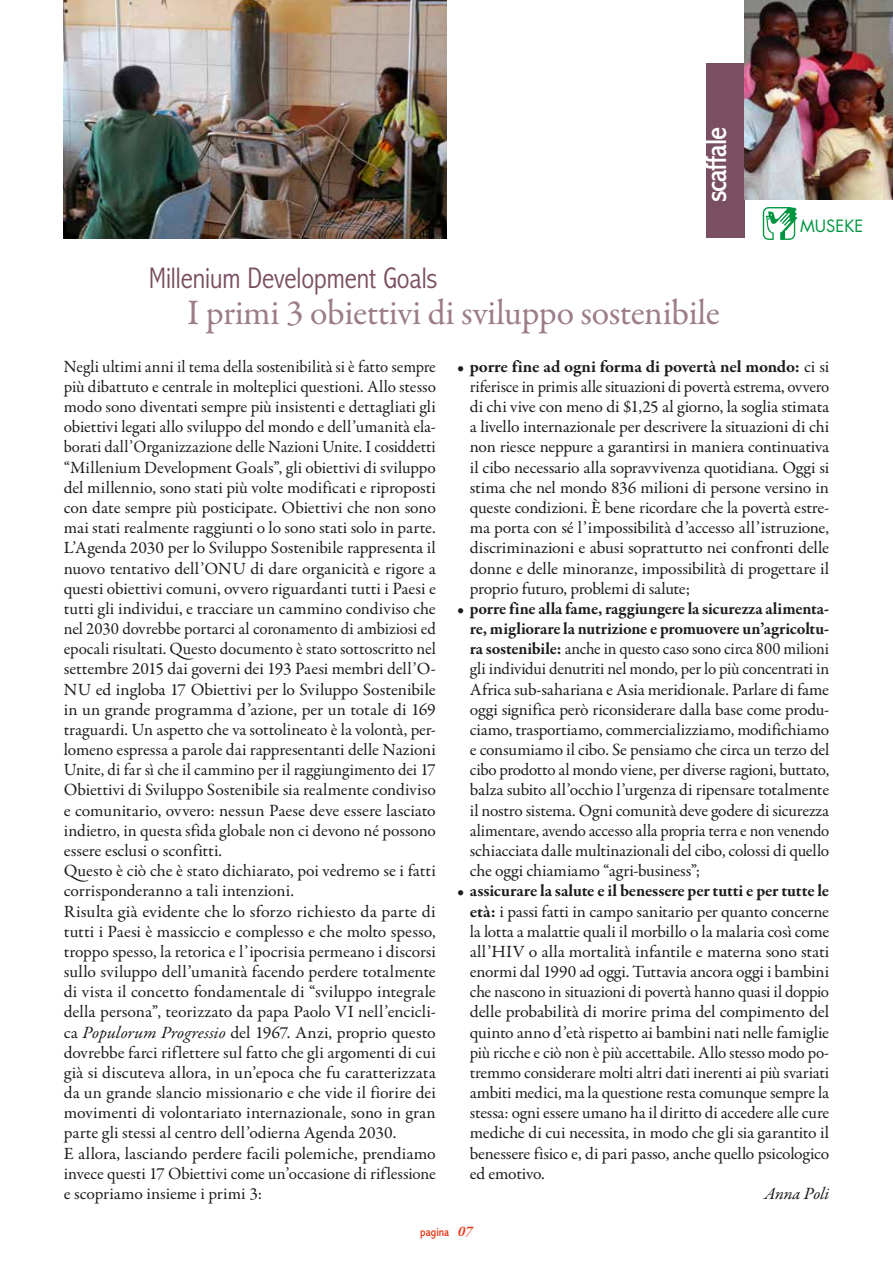
<style>
.page{position:relative;width:893px;height:1263px;background:#fff}
.page>*{position:absolute;margin:0;border:0;box-sizing:border-box;transform-origin:0 0}
.t1{font:36px "Garamond Premr Pro";letter-spacing:-.01em;color:#9c7c8a}
.t2{font:300 condensed 30px "Abadi MT Std";letter-spacing:-.005em;color:#7a4f62}
.t3{font:condensed 30px "Abadi MT Std";letter-spacing:-.04em;color:#fff}
.t4{font:17.25px/20.1px "Garamond Premr Pro";letter-spacing:-.005em;color:#1d1d1b;text-align:justify}
.t5{font:italic 17.25px "Garamond Premr Pro";letter-spacing:-.01em;color:#1d1d1b}
.t6{font:16.5px "Futura Std";color:#009641}
.t7{font:condensed 12px "Abadi MT Std";color:#e63312}
.s1{font-style:italic}
.s2{font-weight:700}
.s3{font-family:"Garamond Premr Pro";font-weight:600;font-style:italic;font-stretch:normal;font-size:15px}
</style>
<div class="page">
<svg style="left:763px;top:207px;width:34px;height:33px"></svg>
<div style="left:706px;top:64px;width:38px;height:174px;background:#7a4f62"></div>
<img style="left:64px;top:0;width:382px;height:238px">
<img style="left:744px;top:0;width:149px;height:200px">
<h2 class="t3" style="left:700px;top:202px;width:76px;rotate:-90deg">scaffale</h2>
<h2 class="t2" style="left:149px;top:262px;width:290px">Millenium Development Goals</h2>
<h1 class="t1" style="left:187px;top:291px;width:534px">I primi 3 obiettivi di sviluppo sostenibile</h1>
<p class="t6" style="left:800px;top:215px;width:65px">MUSEKE</p>
<p class="t4" style="left:64px;top:357px;width:374px;text-align:left">Negli ultimi anni il tema della sostenibilità si è fatto sempre più dibattuto e centrale in molteplici questioni. Allo stesso modo sono diventati sempre più insistenti e dettagliati gli obiettivi legati allo sviluppo del mondo e dell’umanità ela&shy;borati dall’Organizzazione delle Nazioni Unite. I cosiddetti “Millenium Development Goals”, gli obiettivi di sviluppo del millennio, sono stati più volte modificati e riproposti con date sempre più posticipate. Obiettivi che non sono mai stati realmente raggiunti o lo sono stati solo in parte.<br>L’Agenda 2030 per lo Sviluppo Sostenibile rappresenta il nuovo tentativo dell’ONU di dare organicità e rigore a questi obiettivi comuni, ovvero riguardanti tutti i Paesi e tutti gli individui, e tracciare un cammino condiviso che nel 2030 dovrebbe portarci al coronamento di ambiziosi ed epocali risultati. Questo documento è stato sottoscritto nel settembre 2015 dai governi dei 193 Paesi membri dell’O-NU ed ingloba 17 Obiettivi per lo Sviluppo Sostenibile in un grande programma d’azione, per un totale di 169 traguardi. Un aspetto che va sottolineato è la volontà, per&shy;lomeno espressa a parole dai rappresentanti delle Nazioni Unite, di far sì che il cammino per il raggiungimento dei 17<br>Obiettivi di Sviluppo Sostenibile sia realmente condiviso e comunitario, ovvero: nessun Paese deve essere lasciato indietro, in questa sfida globale non ci devono né possono essere esclusi o sconfitti.<br>Questo è ciò che è stato dichiarato, poi vedremo se i fatti corrisponderanno a tali intenzioni.<br>Risulta già evidente che lo sforzo richiesto da parte di tutti i Paesi è massiccio e complesso e che molto spesso, troppo spesso, la retorica e l’ipocrisia permeano i discorsi sullo sviluppo dell’umanità facendo perdere totalmente di vista il concetto fondamentale di “sviluppo integrale della persona”, teorizzato da papa Paolo VI nell’encicli&shy;ca <span class="s1">Populorum Progressio</span> del 1967. Anzi, proprio questo dovrebbe farci riflettere sul fatto che gli argomenti di cui già si discuteva allora, in un’epoca che fu caratterizzata da un grande slancio missionario e che vide il fiorire dei movimenti di volontariato internazionale, sono in gran parte gli stessi al centro dell’odierna Agenda 2030.<br>E allora, lasciando perdere facili polemiche, prendiamo invece questi 17 Obiettivi come un’occasione di riflessione e scopriamo insieme i primi 3:</p>
<p class="t4" style="left:470px;top:357px;width:361px;text-indent:-13px"><span class="s2">• porre fine ad ogni forma di povertà nel mondo:</span> ci si riferisce in primis alle situazioni di povertà estrema, ovvero di chi vive con meno di $1,25 al giorno, la soglia stimata a livello internazionale per descrivere la situazioni di chi non riesce neppure a garantirsi in maniera continuativa il cibo necessario alla sopravvivenza quotidiana. Oggi si stima che nel mondo 836 milioni di persone versino in queste condizioni. È bene ricordare che la povertà estre&shy;ma porta con sé l’impossibilità d’accesso all’istruzione, discriminazioni e abusi soprattutto nei confronti delle donne e delle minoranze, impossibilità di progettare il proprio futuro, problemi di salute;</p>
<p class="t4" style="left:470px;top:599px;width:361px;text-indent:-13px"><span class="s2">• porre fine alla fame, raggiungere la sicurezza alimenta&shy;re, migliorare la nutrizione e promuovere un’agricoltu&shy;ra sostenibile:</span> anche in questo caso sono circa 800 milioni gli individui denutriti nel mondo, per lo più concentrati in Africa sub-sahariana e Asia meridionale. Parlare di fame oggi significa però riconsiderare dalla base come produ&shy;ciamo, trasportiamo, commercializziamo, modifichiamo e consumiamo il cibo. Se pensiamo che circa un terzo del cibo prodotto al mondo viene, per diverse ragioni, buttato, balza subito all’occhio l’urgenza di ripensare totalmente il nostro sistema. Ogni comunità deve godere di sicurezza alimentare, avendo accesso alla propria terra e non venendo schiacciata dalle multinazionali del cibo, colossi di quello che oggi chiamiamo “agri-business”;</p>
<p class="t4" style="left:470px;top:881px;width:361px;text-indent:-13px"><span class="s2">• assicurare la salute e il benessere per tutti e per tutte le età:</span> i passi fatti in campo sanitario per quanto concerne la lotta a malattie quali il morbillo o la malaria così come all’HIV o alla mortalità infantile e materna sono stati enormi dal 1990 ad oggi. Tuttavia ancora oggi i bambini che nascono in situazioni di povertà hanno quasi il doppio delle probabilità di morire prima del compimento del quinto anno d’età rispetto ai bambini nati nelle famiglie più ricche e ciò non è più accettabile. Allo stesso modo po&shy;tremmo considerare molti altri dati inerenti ai più svariati ambiti medici, ma la questione resta comunque sempre la stessa: ogni essere umano ha il diritto di accedere alle cure mediche di cui necessita, in modo che gli sia garantito il benessere fisico e, di pari passo, anche quello psicologico ed emotivo.</p>
<p class="t5" style="left:764px;top:1183px;width:67px">Anna Poli</p>
<p class="t7" style="left:420px;top:1225px;width:54px">pagina <span class="s3">07</span></p>
</div>
